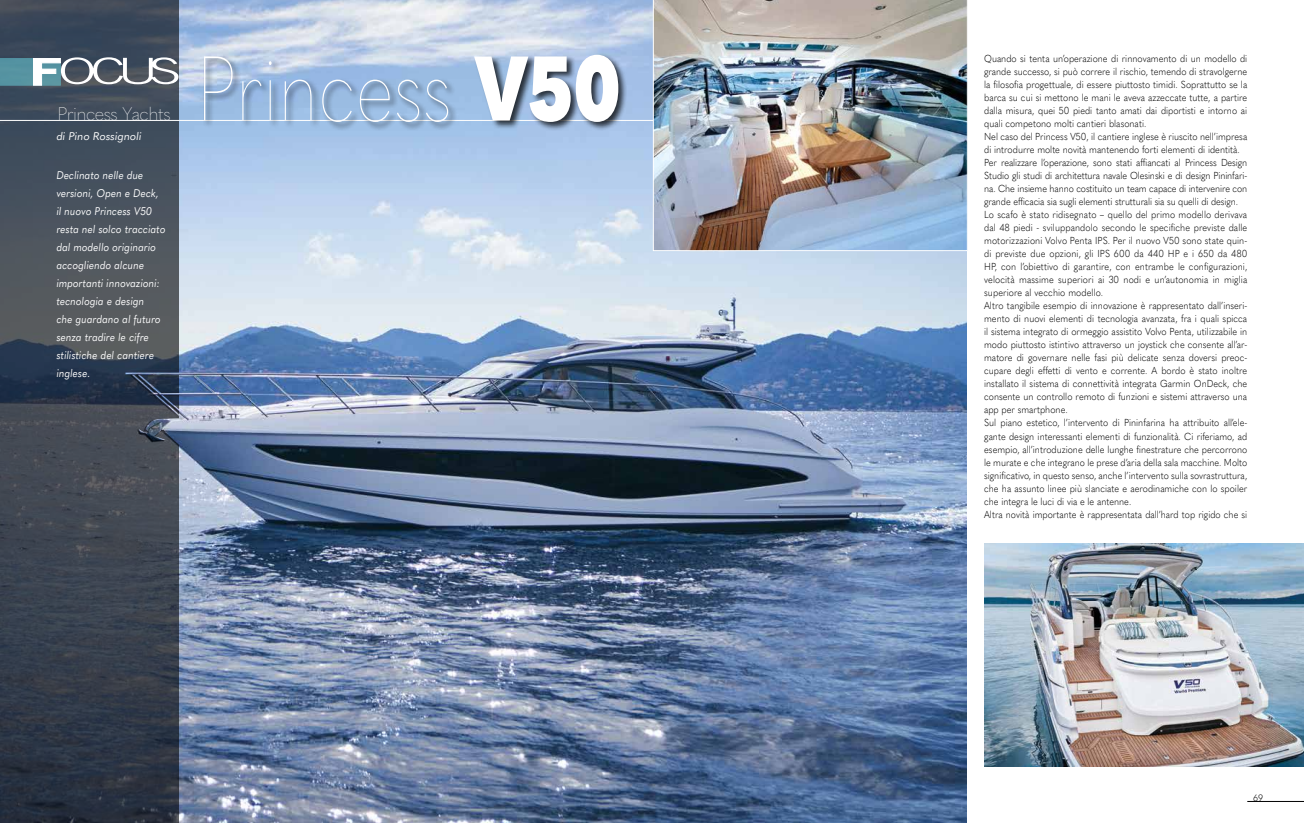
<style>
.page{position:relative;width:1304px;height:823px;background:#fff}
.page>*{position:absolute;margin:0;border:0;box-sizing:border-box;transform-origin:0 0}
.t1{font:100 90px "Quasimoda";color:#fff;scale:.8 1}
.t2{font:100 18px "Quasimoda";letter-spacing:-.03em;color:#fff}
.t3{font:italic 11px/18px "Quasimoda";letter-spacing:.01em;color:#fff;scale:.9 1}
.t4{font:italic 11px "Quasimoda";letter-spacing:.01em;color:#fff}
.t5{font:300 10px/13px "Quasimoda";color:#000;scale:.9 1}
.t6{font:300 9px "Quasimoda";color:#000}
.s1{font-weight:900}
</style>
<div class="page">
<hr style="left:1247px;top:800px;width:57px;height:1px;background:#000">
<img style="left:179px;top:0;width:788px;height:822px">
<svg style="left:0;top:0;width:179px;height:822px;background:#3e4652"></svg>
<hr style="left:0;top:120px;width:676px;height:1px;background:#fff">
<svg style="left:0;top:57px;width:178px;height:29px"></svg>
<img style="left:125px;top:372px;width:129px;height:80px">
<img style="left:984px;top:543px;width:320px;height:222px">
<img style="left:653px;top:0;width:315px;height:251px">
<div style="left:203px;top:53px;width:424px;height:78px;background:#000;opacity:.75"></div>
<h2 class="t2" style="left:57px;top:100px;width:115px">Princess Yachts</h2>
<p class="t4" style="left:57px;top:128px;width:86px">di Pino Rossignoli</p>
<p class="t3" style="left:57px;top:165px;width:123px">Declinato nelle due versioni, Open e Deck, il nuovo Princess V50 resta nel solco tracciato dal modello originario accogliendo alcune importanti innovazioni: tecnologia e design<br>che guardano al futuro senza tradire le cifre stilistiche del cantiere inglese.</p>
<h1 class="t1" style="left:195px;top:20px;width:535px">Princess <span class="s1">V50</span></h1>
<p class="t5" style="left:984px;top:51px;width:294px">Quando si tenta un’operazione di rinnovamento di un modello di grande successo, si può correre il rischio, temendo di stravolgerne la filosofia progettuale, di essere piuttosto timidi. Soprattutto se la barca su cui si mettono le mani le aveva azzeccate tutte, a partire dalla misura, quei 50 piedi tanto amati dai diportisti e intorno ai quali competono molti cantieri blasonati.<br>Nel caso del Princess V50, il cantiere inglese è riuscito nell’impresa di introdurre molte novità mantenendo forti elementi di identità.<br>Per realizzare l’operazione, sono stati affiancati al Princess Design Studio gli studi di architettura navale Olesinski e di design Pininfari&shy;na. Che insieme hanno costituito un team capace di intervenire con grande efficacia sia sugli elementi strutturali sia su quelli di design.<br>Lo scafo è stato ridisegnato – quello del primo modello derivava dal 48 piedi - sviluppandolo secondo le specifiche previste dalle motorizzazioni Volvo Penta IPS. Per il nuovo V50 sono state quin&shy;di previste due opzioni, gli IPS 600 da 440 HP e i 650 da 480<br>HP, con l’obiettivo di garantire, con entrambe le configurazioni, velocità massime superiori ai 30 nodi e un’autonomia in miglia superiore al vecchio modello.<br>Altro tangibile esempio di innovazione è rappresentato dall’inseri&shy;mento di nuovi elementi di tecnologia avanzata, fra i quali spicca il sistema integrato di ormeggio assistito Volvo Penta, utilizzabile in modo piuttosto istintivo attraverso un joystick che consente all’ar&shy;matore di governare nelle fasi più delicate senza doversi preoc&shy;cupare degli effetti di vento e corrente. A bordo è stato inoltre installato il sistema di connettività integrata Garmin OnDeck, che consente un controllo remoto di funzioni e sistemi attraverso una app per smartphone.<br>Sul piano estetico, l’intervento di Pininfarina ha attribuito all’ele&shy;gante design interessanti elementi di funzionalità. Ci riferiamo, ad esempio, all’introduzione delle lunghe finestrature che percorrono le murate e che integrano le prese d’aria della sala macchine. Molto significativo, in questo senso, anche l’intervento sulla sovrastruttura, che ha assunto linee più slanciate e aerodinamiche con lo spoiler che integra le luci di via e le antenne.<br>Altra novità importante è rappresentata dall’hard top rigido che si</p>
<p class="t6" style="left:1253px;top:790px;width:12px">69</p>
</div>
